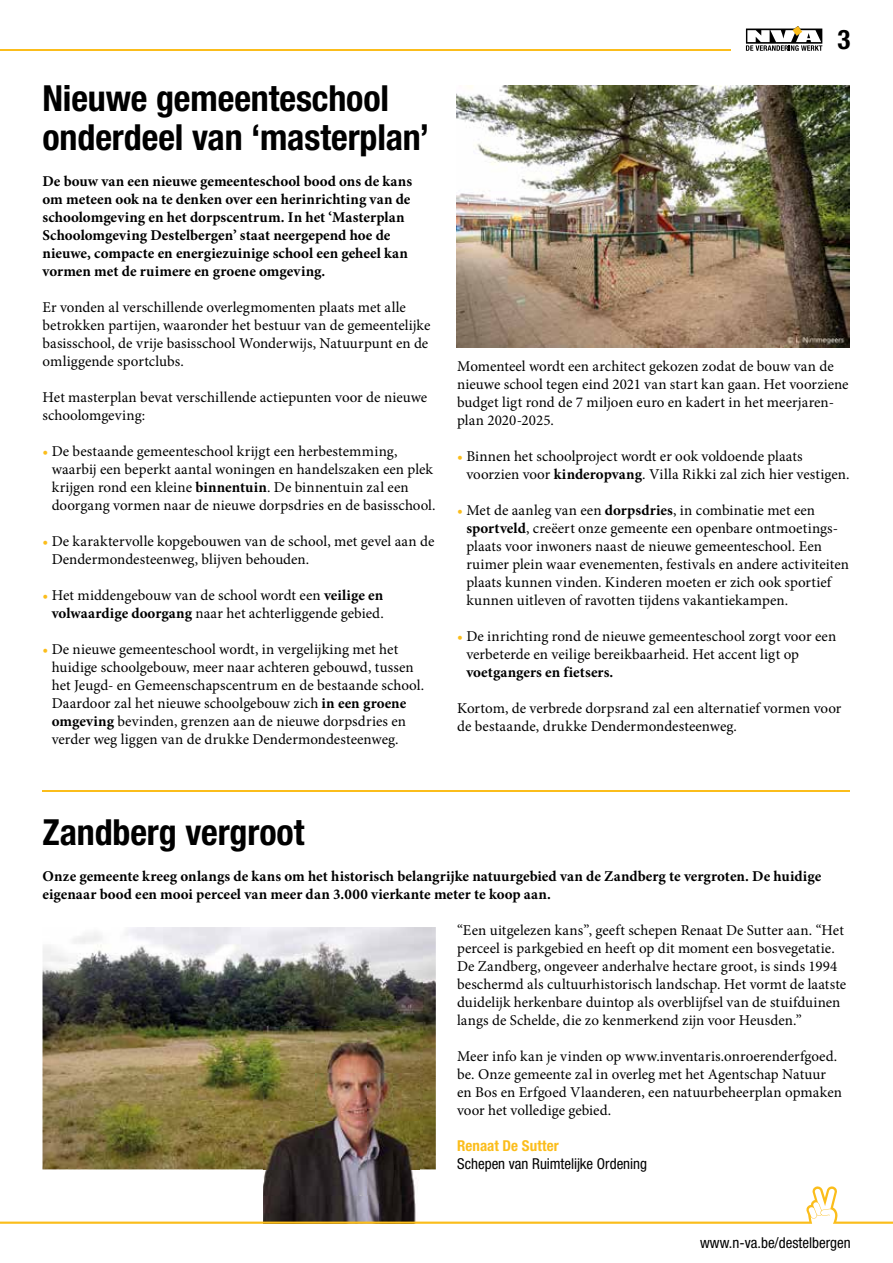
<style>
.page{position:relative;width:893px;height:1263px;background:#fff}
.page>*{position:absolute;margin:0;border:0;box-sizing:border-box;transform-origin:0 0}
.t1{font:700 condensed 36px/39px "Helvetica Neue LT Std";letter-spacing:-.005em;color:#000}
.t2{font:700 condensed 27px "Helvetica Neue LT Std";color:#000}
.t3{font:15px/18px "Minion Pro";color:#000}
.t4{font:700 15px/18px "Minion Pro";color:#000}
.t5{font:condensed 15px "Helvetica Neue LT Std";color:#000}
.t6{font:700 condensed 15px "Helvetica Neue LT Std";letter-spacing:.005em;color:#fbbd1b}
.s1{color:#fbbd1b}
.s2{font-weight:700}
</style>
<div class="page">
<hr style="left:0;top:50px;width:730px;height:1px;background:#fbbd1b">
<hr style="left:43px;top:790px;width:807px;height:2px;background:#fbbd1b">
<img style="left:456px;top:85px;width:394px;height:262px">
<img style="left:43px;top:927px;width:393px;height:242px">
<img style="left:263px;top:1026px;width:157px;height:160px">
<svg style="left:0;top:1186px;width:893px;height:38px"></svg>
<svg style="left:746px;top:26px;width:76px;height:25px"></svg>
<h1 class="t1" style="left:43px;top:78px;width:388px">Nieuwe gemeenteschool onderdeel van ‘masterplan’</h1>
<p class="t4" style="left:43px;top:172px;width:371px">De bouw van een nieuwe gemeenteschool bood ons de kans om meteen ook na te denken over een herinrichting van de schoolomgeving en het dorpscentrum. In het ‘Masterplan Schoolomgeving Destelbergen’ staat neergepend hoe de nieuwe, compacte en energiezuinige school een geheel kan vormen met de ruimere en groene omgeving.</p>
<p class="t3" style="left:43px;top:298px;width:389px">Er vonden al verschillende overlegmomenten plaats met alle betrokken partijen, waaronder het bestuur van de gemeentelijke basisschool, de vrije basisschool Wonderwijs, Natuurpunt en de omliggende sportclubs.</p>
<p class="t3" style="left:43px;top:388px;width:386px">Het masterplan bevat verschillende actiepunten voor de nieuwe schoolomgeving:</p>
<p class="t3" style="left:52px;top:442px;width:385px;text-indent:-9px"><span class="s1">•</span> De bestaande gemeenteschool krijgt een herbestemming, waarbij een beperkt aantal woningen en handelszaken een plek krijgen rond een kleine <span class="s2">binnentuin</span>. De binnentuin zal een doorgang vormen naar de nieuwe dorpsdries en de basisschool.</p>
<p class="t3" style="left:52px;top:532px;width:384px;text-indent:-9px"><span class="s1">•</span> De karaktervolle kopgebouwen van de school, met gevel aan de<br>Dendermondesteenweg, blijven behouden.</p>
<p class="t3" style="left:43px;top:586px;width:343px;text-align:right"><span class="s1">•</span> Het middengebouw van de school wordt een <span class="s2">veilige en volwaardige doorgang</span> naar het achterliggende gebied.</p>
<p class="t3" style="left:52px;top:640px;width:374px;text-indent:-9px"><span class="s1">•</span> De nieuwe gemeenteschool wordt, in vergelijking met het huidige schoolgebouw, meer naar achteren gebouwd, tussen het Jeugd- en Gemeenschapscentrum en de bestaande school.<br>Daardoor zal het nieuwe schoolgebouw zich <span class="s2">in een groene omgeving</span> bevinden, grenzen aan de nieuwe dorpsdries en verder weg liggen van de drukke Dendermondesteenweg.</p>
<h2 class="t2" style="left:837px;top:23px;width:14px">3</h2>
<p class="t3" style="left:457px;top:357px;width:393px">Momenteel wordt een architect gekozen zodat de bouw van de nieuwe school tegen eind 2021 van start kan gaan. Het voorziene budget ligt rond de 7 miljoen euro en kadert in het meerjaren&shy;plan 2020-2025.</p>
<p class="t3" style="left:466px;top:447px;width:385px;text-indent:-9px"><span class="s1">•</span> Binnen het schoolproject wordt er ook voldoende plaats voorzien voor <span class="s2">kinderopvang</span>. Villa Rikki zal zich hier vestigen.</p>
<p class="t3" style="left:466px;top:501px;width:384px;text-indent:-9px"><span class="s1">•</span> Met de aanleg van een <span class="s2">dorpsdries</span>, in combinatie met een <span class="s2">sportveld</span>, creëert onze gemeente een openbare ontmoetings&shy;plaats voor inwoners naast de nieuwe gemeenteschool. Een ruimer plein waar evenementen, festivals en andere activiteiten plaats kunnen vinden. Kinderen moeten er zich ook sportief kunnen uitleven of ravotten tijdens vakantiekampen.</p>
<p class="t3" style="left:466px;top:627px;width:371px;text-indent:-9px"><span class="s1">•</span> De inrichting rond de nieuwe gemeenteschool zorgt voor een verbeterde en veilige bereikbaarheid. Het accent ligt op</p>
<p class="t4" style="left:466px;top:663px;width:149px">voetgangers en fietsers.</p>
<p class="t3" style="left:457px;top:699px;width:386px">Kortom, de verbrede dorpsrand zal een alternatief vormen voor de bestaande, drukke Dendermondesteenweg.</p>
<h1 class="t1" style="left:43px;top:813px;width:263px">Zandberg vergroot</h1>
<p class="t4" style="left:43px;top:867px;width:780px">Onze gemeente kreeg onlangs de kans om het historisch belangrijke natuurgebied van de Zandberg te vergroten. De huidige eigenaar bood een mooi perceel van meer dan 3.000 vierkante meter te koop aan.</p>
<p class="t3" style="left:457px;top:922px;width:391px">“Een uitgelezen kans”, geeft schepen Renaat De Sutter aan. “Het perceel is parkgebied en heeft op dit moment een bosvegetatie.<br>De Zandberg, ongeveer anderhalve hectare groot, is sinds 1994 beschermd als cultuurhistorisch landschap. Het vormt de laatste duidelijk herkenbare duintop als overblijfsel van de stuifduinen langs de Schelde, die zo kenmerkend zijn voor Heusden.”</p>
<p class="t3" style="left:457px;top:1048px;width:386px">Meer info kan je vinden op www.inventaris.onroerenderfgoed. be. Onze gemeente zal in overleg met het Agentschap Natuur en Bos en Erfgoed Vlaanderen, een natuurbeheerplan opmaken voor het volledige gebied.</p>
<p class="t6" style="left:457px;top:1137px;width:103px">Renaat De Sutter</p>
<p class="t5" style="left:457px;top:1155px;width:191px">Schepen van Ruimtelijke Ordening</p>
<p class="t5" style="left:700px;top:1234px;width:152px">www.n-va.be/destelbergen</p>
</div>
